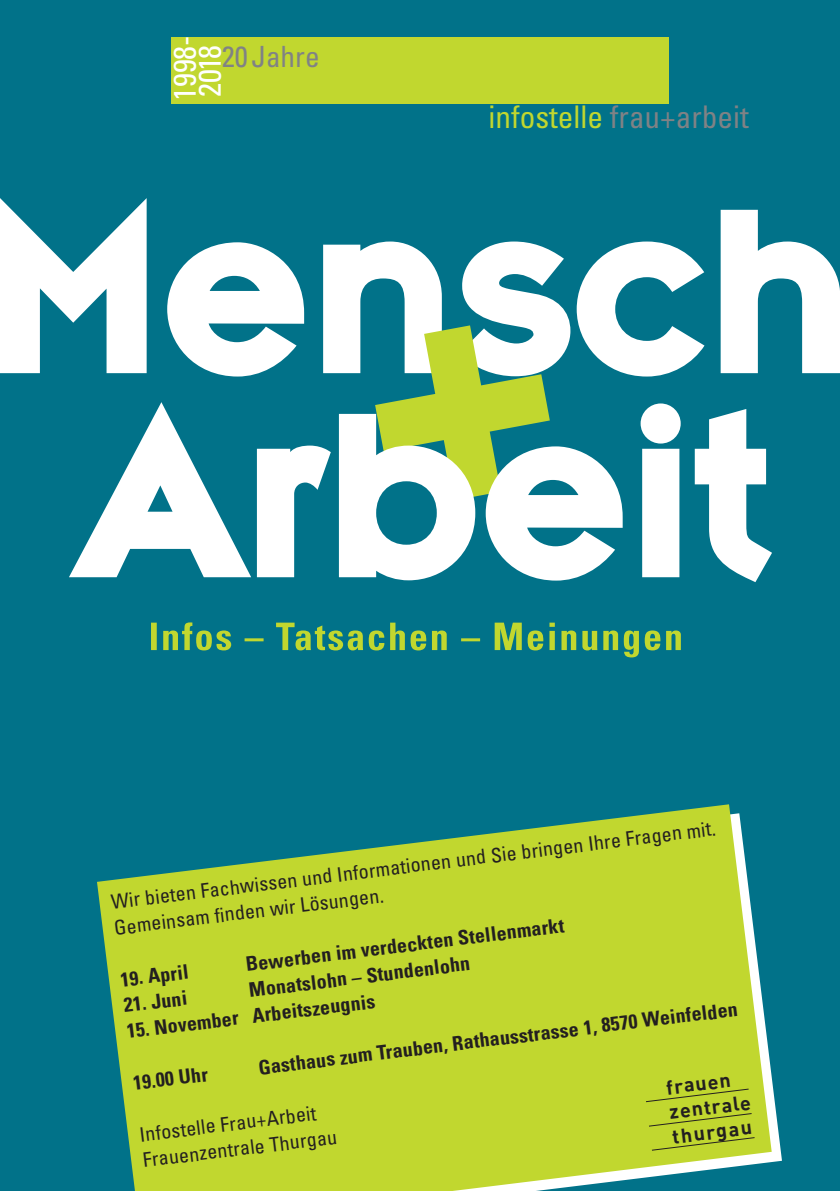
<style>
.page{position:relative;width:840px;height:1191px;background:#fff}
.page>*{position:absolute;margin:0;border:0;box-sizing:border-box;transform-origin:0 0}
.t1{font:700 260px "Bonn";color:#fff}
.t2{font:condensed 31.2px "Univers LT";color:#808285}
.t3{font:condensed 31.2px/25px "Univers LT";color:#fff}
.t4{font:condensed 29.2px "Univers LT";color:#808285}
.t5{font:700 condensed 20px "Univers LT";color:#231f20}
.t6{font:condensed 20px/26px "Univers LT";color:#231f20}
.t7{font:700 19.8px/24.8px "DIN";color:#231f20}
.s1{color:#c1d72f}
</style>
<div class="page">
<div style="left:0;top:0;width:839px;height:1191px;background:#017289"></div>
<div style="left:171px;top:37px;width:497px;height:66px;background:#c1d72f"></div>
<svg style="left:151px;top:622px;width:529px;height:35px"></svg>
<svg style="left:0;top:198px;width:839px;height:178px"></svg>
<svg style="left:97px;top:804px;width:674px;height:387px;background:#a5c841"></svg>
<svg style="left:648px;top:1112px;width:104px;height:14px"></svg>
<svg style="left:645px;top:1088px;width:104px;height:14px"></svg>
<svg style="left:650px;top:1136px;width:104px;height:15px;background:#b6ca2d"></svg>
<svg style="left:364px;top:314px;width:196px;height:63px"></svg>
<h2 class="t3" style="left:172px;top:101px;width:67px;rotate:-90deg">1998-<br>2018</h2>
<h3 class="t4" style="left:221px;top:38px;width:99px">20 Jahre</h3>
<h2 class="t2" style="left:488px;top:97px;width:261px"><span class="s1">infostelle</span> frau+arbeit</h2>
<h1 class="t1" style="left:73px;top:369px;width:694px">Arbeit</h1>
<p class="t6" style="left:109px;top:889px;width:610px;rotate:-7deg">Wir bieten Fachwissen und Informationen und Sie bringen Ihre Fragen mit.<br>Gemeinsam fi nden wir Lösungen.</p>
<p class="t5" style="left:119px;top:967px;width:70px;rotate:-7deg">19. April</p>
<p class="t5" style="left:244px;top:952px;width:322px;rotate:-7deg">Bewerben im verdeckten Stellenmarkt</p>
<p class="t5" style="left:247px;top:978px;width:224px;rotate:-7deg">Monatslohn – Stundenlohn</p>
<p class="t5" style="left:125px;top:1019px;width:251px;rotate:-7deg">15. November Arbeitszeugnis</p>
<p class="t5" style="left:132px;top:1070px;width:76px;rotate:-7deg">19.00 Uhr</p>
<p class="t5" style="left:122px;top:993px;width:65px;rotate:-7deg">21. Juni</p>
<p class="t5" style="left:257px;top:1055px;width:484px;rotate:-7deg">Gasthaus zum Trauben, Rathausstrasse 1, 8570 Weinfelden</p>
<p class="t6" style="left:138px;top:1121px;width:197px;rotate:-7deg">Infostelle Frau+Arbeit<br>Frauenzentrale Thurgau</p>
<p class="t7" style="left:664px;top:1074px;width:83px;rotate:-7deg">frauen zentrale thurgau</p>
</div>
